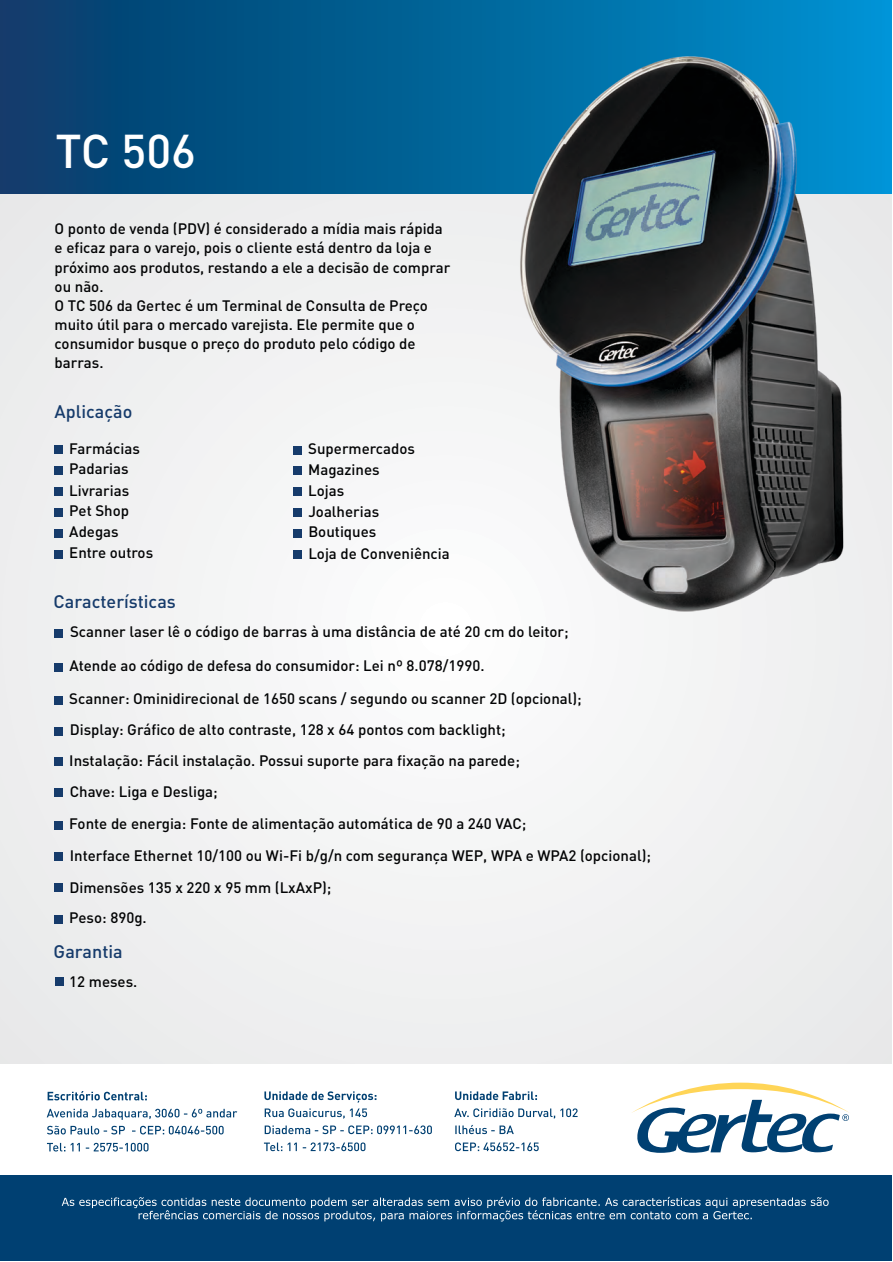
<style>
.page{position:relative;width:893px;height:1262px;background:#fff}
.page>*{position:absolute;margin:0;border:0;box-sizing:border-box;transform-origin:0 0}
.t1{font:500 46.8px "DIN Pro";color:#fff}
.t2{font:500 18px "DIN Pro";color:#163b6b}
.t3{font:500 15px/21px "DIN Pro";color:#020304}
</style>
<div class="page">
<div style="left:0;top:193px;width:891px;height:871px;background:#f0f1f1"></div>
<div style="left:0;top:0;width:891px;height:193px;background:linear-gradient(to right,#063a67,#0092d1)"></div>
<div style="left:0;top:1075px;width:891px;height:185px;background:#004072"></div>
<div style="left:0;top:1064px;width:891px;height:111px;background:#fff"></div>
<svg style="left:632px;top:1082px;width:217px;height:70px"></svg>
<svg style="left:62px;top:1196px;width:766px;height:25px"></svg>
<svg style="left:47px;top:1091px;width:190px;height:28px"></svg>
<svg style="left:47px;top:1125px;width:177px;height:26px"></svg>
<svg style="left:264px;top:1091px;width:168px;height:60px"></svg>
<svg style="left:454px;top:1091px;width:123px;height:60px"></svg>
<div style="left:55px;top:629px;width:8px;height:8px;background:#163b6b"></div>
<div style="left:55px;top:727px;width:8px;height:8px;background:#163b6b"></div>
<div style="left:55px;top:663px;width:8px;height:8px;background:#163b6b"></div>
<div style="left:55px;top:696px;width:8px;height:8px;background:#163b6b"></div>
<div style="left:55px;top:883px;width:8px;height:9px;background:#163b6b"></div>
<div style="left:55px;top:915px;width:8px;height:8px;background:#163b6b"></div>
<div style="left:55px;top:978px;width:8px;height:8px;background:#163b6b"></div>
<div style="left:55px;top:788px;width:8px;height:9px;background:#163b6b"></div>
<div style="left:55px;top:758px;width:8px;height:8px;background:#163b6b"></div>
<div style="left:55px;top:852px;width:8px;height:8px;background:#163b6b"></div>
<div style="left:55px;top:821px;width:8px;height:8px;background:#163b6b"></div>
<div style="left:293px;top:446px;width:8px;height:8px;background:#163b6b"></div>
<div style="left:293px;top:467px;width:8px;height:8px;background:#163b6b"></div>
<div style="left:293px;top:488px;width:8px;height:8px;background:#163b6b"></div>
<div style="left:293px;top:509px;width:8px;height:8px;background:#163b6b"></div>
<div style="left:293px;top:529px;width:8px;height:9px;background:#163b6b"></div>
<div style="left:293px;top:551px;width:8px;height:8px;background:#163b6b"></div>
<div style="left:54px;top:446px;width:8px;height:8px;background:#163b6b"></div>
<div style="left:54px;top:467px;width:8px;height:8px;background:#163b6b"></div>
<div style="left:54px;top:488px;width:8px;height:8px;background:#163b6b"></div>
<div style="left:54px;top:508px;width:8px;height:9px;background:#163b6b"></div>
<div style="left:54px;top:529px;width:8px;height:8px;background:#163b6b"></div>
<div style="left:54px;top:550px;width:8px;height:9px;background:#163b6b"></div>
<img style="left:488px;top:44px;width:404px;height:578px">
<h1 class="t1" style="left:55px;top:132px;width:142px">TC 506</h1>
<p class="t3" style="left:55px;top:221px;width:397px;line-height:19.2px">O ponto de venda (PDV) é considerado a mídia mais rápida e eficaz para o varejo, pois o cliente está dentro da loja e próximo aos produtos, restando a ele a decisão de comprar ou não.<br>O TC 506 da Gertec é um Terminal de Consulta de Preço muito útil para o mercado varejista. Ele permite que o consumidor busque o preço do produto pelo código de barras.</p>
<p class="t2" style="left:55px;top:404px;width:79px">Aplicação</p>
<p class="t3" style="left:69px;top:439px;width:85px">Farmácias<br>Padarias<br>Livrarias<br>Pet Shop<br>Adegas<br>Entre outros</p>
<p class="t3" style="left:308px;top:439px;width:143px">Supermercados<br>Magazines<br>Lojas<br>Joalherias<br>Boutiques<br>Loja de Conveniência</p>
<p class="t2" style="left:54px;top:594px;width:124px">Características</p>
<p class="t3" style="left:70px;top:622px;width:500px">Scanner laser lê o código de barras à uma distância de até 20 cm do leitor;</p>
<p class="t3" style="left:69px;top:651px;width:514px;line-height:32px">Atende ao código de defesa do consumidor: Lei nº 8.078/1990.<br>Scanner: Ominidirecional de 1650 scans / segundo ou scanner 2D (opcional);<br>Display: Gráfico de alto contraste, 128 x 64 pontos com backlight;</p>
<p class="t3" style="left:69px;top:746px;width:583px;line-height:31.7px">Instalação: Fácil instalação. Possui suporte para fixação na parede;<br>Chave: Liga e Desliga;<br>Fonte de energia: Fonte de alimentação automática de 90 a 240 VAC;<br>Interface Ethernet 10/100 ou Wi-Fi b/g/n com segurança WEP, WPA e WPA2 (opcional);</p>
<p class="t3" style="left:69px;top:878px;width:263px">Dimensões 135 x 220 x 95 mm (LxAxP);</p>
<p class="t3" style="left:69px;top:908px;width:79px">Peso: 890g.</p>
<p class="t2" style="left:54px;top:944px;width:71px">Garantia</p>
<p class="t3" style="left:69px;top:972px;width:70px">12 meses.</p>
</div>
